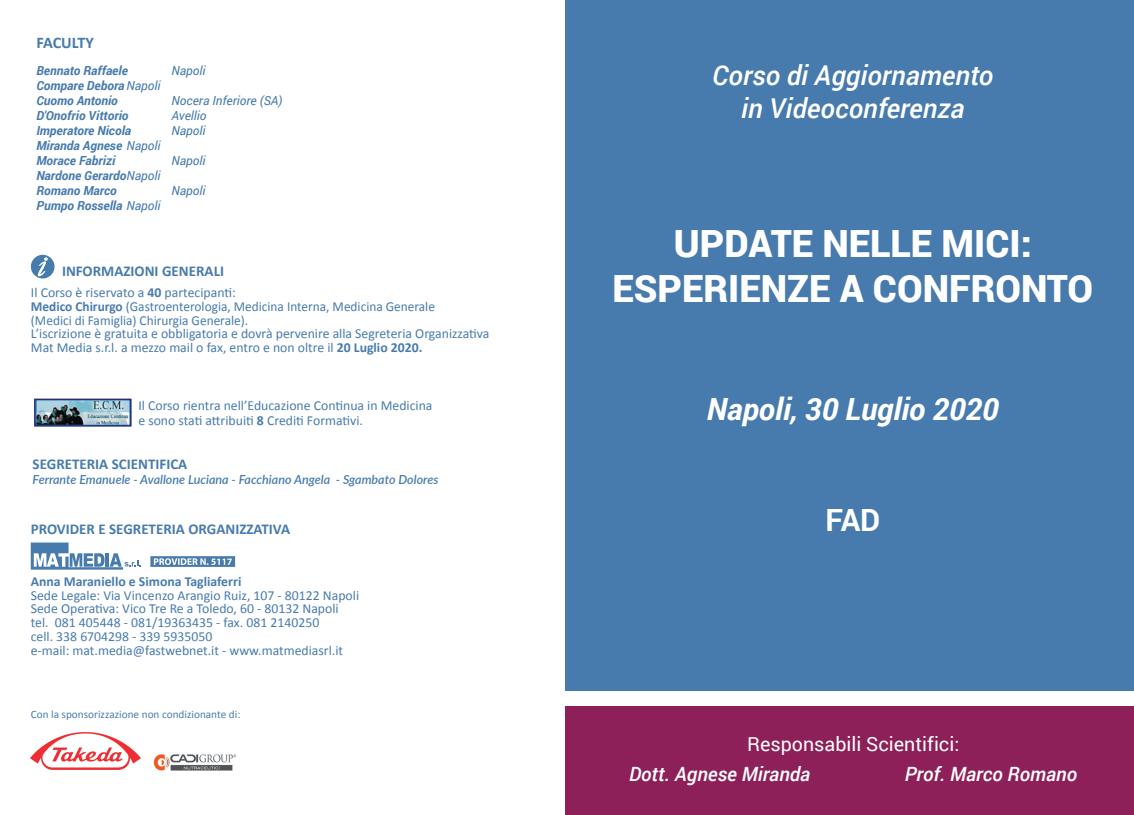
<style>
.page{position:relative;width:1134px;height:815px;background:#fff}
.page>*{position:absolute;margin:0;border:0;box-sizing:border-box;transform-origin:0 0}
.t1{font:900 37.5px/45px "Roboto";color:#fff;text-align:center}
.t2{font:italic 700 30.62px "Roboto";color:#fff}
.t3{font:700 30.62px "Roboto";color:#fff}
.t4{font:italic 500 27.38px/32.8px "Roboto";color:#fff;text-align:center}
.t5{font:italic 500 19.62px "Roboto";color:#fff}
.t6{font:19.62px "Roboto";color:#fff}
.t7{font:700 16.25px "Calibri";letter-spacing:-.005em;color:#487bad}
.t8{font:700 15px "Calibri";color:#487bad}
.t9{font:13.75px/13.8px "Calibri";color:#487bad}
.t10{font:700 13.75px "Calibri";color:#487bad}
.t11{font:italic 700 12.5px/15px "Roboto";color:#487bad}
.t12{font:italic 600 12.5px "Lato";color:#487bad}
.t13{font:italic 12.5px "Roboto";color:#487bad}
.t14{font:11.25px "Calibri";color:#487bad}
.s1{font-weight:400}
.s2{font-weight:700}
</style>
<div class="page">
<div style="left:565px;top:0;width:569px;height:691px;background:#487bad"></div>
<img style="left:37px;top:401px;width:92px;height:23px">
<div style="left:34px;top:399px;width:97px;height:27px;border:1px solid #372570"></div>
<svg style="left:31px;top:543px;width:110px;height:27px"></svg>
<svg style="left:150px;top:556px;width:85px;height:11px"></svg>
<svg style="left:31px;top:255px;width:24px;height:23px"></svg>
<div style="left:565px;top:706px;width:569px;height:109px;background:#8d2058"></div>
<img style="left:31px;top:733px;width:110px;height:36px">
<img style="left:153px;top:754px;width:83px;height:17px">
<p class="t7" style="left:37px;top:32px;width:59px">FACULTY</p>
<p class="t11" style="left:36px;top:62px;width:93px">Bennato Raffaele</p>
<p class="t13" style="left:171px;top:62px;width:36px">Napoli</p>
<p class="t11" style="left:36px;top:77px;width:126px">Compare Debora <span class="s1">Napoli<br></span>Cuomo Antonio</p>
<p class="t13" style="left:171px;top:92px;width:113px">Nocera Inferiore (SA)</p>
<p class="t11" style="left:36px;top:107px;width:94px">D'Onofrio Vittorio</p>
<p class="t13" style="left:171px;top:107px;width:37px">Avellio</p>
<p class="t11" style="left:36px;top:122px;width:96px">Imperatore Nicola</p>
<p class="t13" style="left:171px;top:122px;width:36px">Napoli</p>
<p class="t11" style="left:36px;top:137px;width:126px">Miranda Agnese <span class="s1">Napoli<br></span>Morace Fabrizi</p>
<p class="t13" style="left:171px;top:152px;width:36px">Napoli</p>
<p class="t11" style="left:36px;top:167px;width:126px">Nardone Gerardo <span class="s1">Napoli<br></span>Romano Marco</p>
<p class="t11" style="left:36px;top:197px;width:126px">Pumpo Rossella <span class="s1">Napoli</span></p>
<p class="t13" style="left:171px;top:182px;width:36px">Napoli</p>
<p class="t8" style="left:62px;top:262px;width:163px">INFORMAZIONI GENERALI</p>
<p class="t9" style="left:31px;top:286px;width:460px">Il Corso è riservato a <span class="s2">40</span> partecipanti:<br><span class="s2">Medico Chirurgo</span> (Gastroenterologia, Medicina Interna, Medicina Generale<br>(Medici di Famiglia) Chirurgia Generale).<br>L’iscrizione è gratuita e obbligatoria e dovrà pervenire alla Segreteria Organizzativa Mat Media s.r.l. a mezzo mail o fax, entro e non oltre il <span class="s2">20 Luglio 2020.</span></p>
<p class="t9" style="left:138px;top:398px;width:296px;line-height:15px">Il Corso rientra nell’Educazione Continua in Medicina e sono stati attribuiti <span class="s2">8</span> Crediti Formativi.</p>
<p class="t8" style="left:33px;top:455px;width:156px">SEGRETERIA SCIENTIFICA</p>
<p class="t12" style="left:33px;top:470px;width:407px">Ferrante Emanuele - Avallone Luciana - Facchiano Angela - Sgambato Dolores</p>
<p class="t8" style="left:31px;top:519px;width:261px">PROVIDER E SEGRETERIA ORGANIZZATIVA</p>
<p class="t10" style="left:31px;top:572px;width:212px">Anna Maraniello e Simona Tagliaferri</p>
<p class="t9" style="left:31px;top:588px;width:330px">Sede Legale: Via Vincenzo Arangio Ruiz, 107 - 80122 Napoli Sede Operativa: Vico Tre Re a Toledo, 60 - 80132 Napoli tel. 081 405448 - 081/19363435 - fax. 081 2140250<br>cell. 338 6704298 - 339 5935050<br>e-mail: mat.media@fastwebnet.it - www.matmediasrl.it</p>
<p class="t14" style="left:31px;top:707px;width:211px">Con la sponsorizzazione non condizionante di:</p>
<h3 class="t4" style="left:712px;top:58px;width:283px">Corso di Aggiornamento in Videoconferenza</h3>
<h1 class="t1" style="left:612px;top:219px;width:482px">UPDATE NELLE MICI:<br>ESPERIENZE A CONFRONTO</h1>
<h2 class="t2" style="left:707px;top:388px;width:293px">Napoli, 30 Luglio 2020</h2>
<h2 class="t3" style="left:825px;top:498px;width:56px">FAD</h2>
<h3 class="t6" style="left:747px;top:730px;width:214px">Responsabili Scientifici:</h3>
<h3 class="t5" style="left:629px;top:760px;width:183px">Dott. Agnese Miranda</h3>
<h3 class="t5" style="left:905px;top:760px;width:174px">Prof. Marco Romano</h3>
</div>
